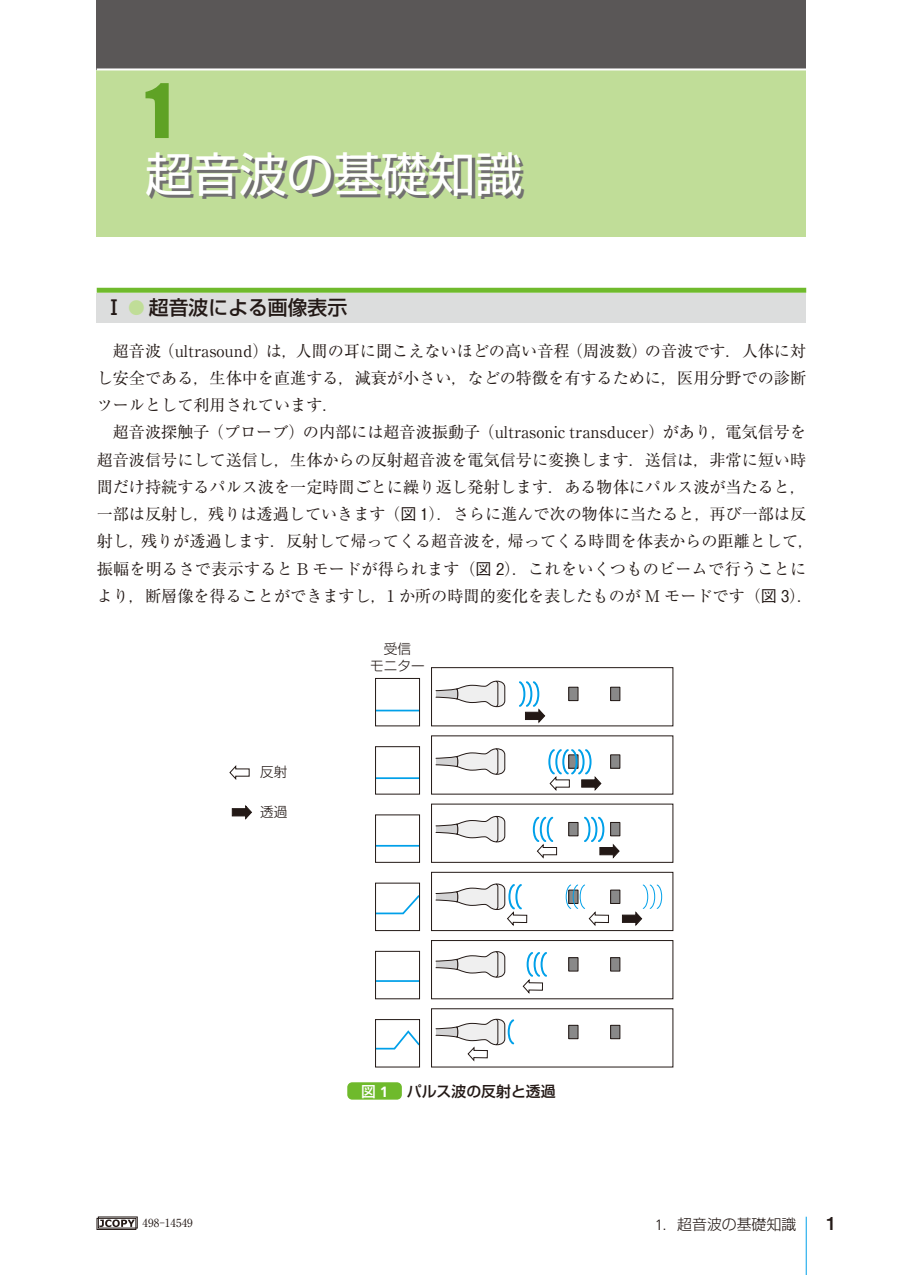
<style>
.page{position:relative;width:903px;height:1275px;background:#fff}
.page>*{position:absolute;margin:0;border:0;box-sizing:border-box;transform-origin:0 0}
.t1{font:69.48px "Impact";color:#5fa225}
.t2{font:47.07px "Shin Go Pr 5";color:#727171}
.t3{font:500 19.78px "Shin Go Pr 5";color:#231916}
.t4{font:500 18.55px "Helvetica Neue LT Std";color:#231916}
.t5{font:16.1px/27.3px "Ryumin Pr 5";color:#231916;text-align:justify}
.t6{font:300 14.88px "Shin Go Pr 5";color:#231916}
.t7{font:500 14.88px "Shin Go Pr 5";color:#231916}
.t8{font:500 14.88px "Shin Go Pr 5";color:#fff}
.t9{font:13.65px/16.1px "Shin Go Pro Light 90 msp RKSJ H";color:#231916;text-align:center}
.t10{font:11.2px "Ryumin Pr 5";color:#231916}
.s1{font-size:16.8px;color:#c0dd98}
.s2{font-family:"Gothic BBB Pr 5";font-weight:500}
.s3{font-family:"Frutiger LT Std";font-weight:700}
.s4{font-family:"Frutiger LT Std"}
</style>
<div class="page">
<div style="left:97px;top:293px;width:709px;height:29px;background:#dcdddd"></div>
<div style="left:97px;top:288px;width:709px;height:5px;background:#6fba2c"></div>
<div style="left:97px;top:1217px;width:41px;height:13px;background:#5b5452"></div>
<svg style="left:100px;top:1220px;width:34px;height:6px"></svg>
<div style="left:97px;top:1218px;width:39px;height:12px;border:1px solid #231916"></div>
<div style="left:98px;top:1217px;width:39px;height:11px;border:1px solid #231916"></div>
<hr style="left:806px;top:1217px;width:1px;height:58px;background:#00a0e9">
<div style="left:97px;top:69px;width:709px;height:168px;background:#c0dd98"></div>
<div style="left:97px;top:0;width:709px;height:69px;background:#5a5757"></div>
<hr style="left:97px;top:68px;width:709px;height:2px;background:#fff">
<div style="left:431px;top:667px;width:242px;height:59px;border:1px solid #231916"></div>
<div style="left:431px;top:804px;width:242px;height:59px;border:1px solid #231916"></div>
<div style="left:431px;top:872px;width:242px;height:59px;border:1px solid #231916"></div>
<div style="left:431px;top:940px;width:242px;height:59px;border:1px solid #231916"></div>
<hr style="left:376px;top:710px;width:43px;height:1px;background:#00a0e9">
<hr style="left:376px;top:777px;width:43px;height:2px;background:#00a0e9">
<hr style="left:376px;top:845px;width:43px;height:2px;background:#00a0e9">
<svg style="left:377px;top:893px;width:44px;height:22px"></svg>
<svg style="left:377px;top:1029px;width:44px;height:21px"></svg>
<hr style="left:376px;top:980px;width:43px;height:2px;background:#00a0e9">
<div style="left:569px;top:687px;width:9px;height:14px;background:#898989"></div>
<div style="left:568px;top:687px;width:10px;height:14px;border:1px solid #231916"></div>
<div style="left:611px;top:687px;width:9px;height:14px;background:#898989"></div>
<div style="left:610px;top:687px;width:10px;height:14px;border:1px solid #231916"></div>
<div style="left:611px;top:755px;width:9px;height:13px;background:#898989"></div>
<div style="left:610px;top:754px;width:10px;height:15px;border:1px solid #231916"></div>
<div style="left:569px;top:822px;width:9px;height:14px;background:#898989"></div>
<div style="left:568px;top:822px;width:10px;height:14px;border:1px solid #231916"></div>
<div style="left:611px;top:890px;width:9px;height:13px;background:#898989"></div>
<div style="left:610px;top:890px;width:10px;height:14px;border:1px solid #231916"></div>
<div style="left:569px;top:958px;width:9px;height:13px;background:#898989"></div>
<div style="left:568px;top:957px;width:10px;height:14px;border:1px solid #231916"></div>
<div style="left:611px;top:958px;width:9px;height:13px;background:#898989"></div>
<div style="left:610px;top:957px;width:10px;height:14px;border:1px solid #231916"></div>
<div style="left:569px;top:1025px;width:9px;height:14px;background:#898989"></div>
<div style="left:568px;top:1025px;width:10px;height:14px;border:1px solid #231916"></div>
<div style="left:611px;top:1025px;width:9px;height:14px;background:#898989"></div>
<div style="left:610px;top:1025px;width:10px;height:14px;border:1px solid #231916"></div>
<svg style="left:435px;top:680px;width:71px;height:27px"></svg>
<svg style="left:519px;top:681px;width:26px;height:42px"></svg>
<svg style="left:435px;top:748px;width:71px;height:27px"></svg>
<svg style="left:548px;top:749px;width:53px;height:42px"></svg>
<svg style="left:232px;top:805px;width:20px;height:15px"></svg>
<svg style="left:229px;top:765px;width:21px;height:15px"></svg>
<svg style="left:435px;top:816px;width:71px;height:27px"></svg>
<svg style="left:584px;top:816px;width:36px;height:43px"></svg>
<svg style="left:532px;top:816px;width:25px;height:43px"></svg>
<svg style="left:435px;top:883px;width:92px;height:43px"></svg>
<svg style="left:565px;top:884px;width:44px;height:42px"></svg>
<svg style="left:622px;top:884px;width:41px;height:42px"></svg>
<svg style="left:435px;top:951px;width:71px;height:27px"></svg>
<svg style="left:523px;top:952px;width:24px;height:42px"></svg>
<svg style="left:435px;top:1018px;width:80px;height:43px"></svg>
<div style="left:375px;top:678px;width:45px;height:48px;border:1px solid #231916"></div>
<div style="left:375px;top:746px;width:45px;height:48px;border:1px solid #231916"></div>
<div style="left:375px;top:814px;width:45px;height:49px;border:1px solid #231916"></div>
<div style="left:375px;top:883px;width:45px;height:48px;border:1px solid #231916"></div>
<div style="left:375px;top:951px;width:45px;height:48px;border:1px solid #231916"></div>
<div style="left:375px;top:1019px;width:45px;height:48px;border:1px solid #231916"></div>
<div style="left:347px;top:1082px;width:55px;height:18px;background:#6fba2c;border-radius:5px"></div>
<h1 class="t1" style="left:145px;top:73px;width:28px">1</h1>
<h2 class="t2" style="left:148px;top:155px;width:379px">超音波の基礎知識</h2>
<p class="t3" style="left:104px;top:298px;width:245px">Ⅰ <span class="s1">●</span> 超音波による画像表示</p>
<p class="t5" style="left:97px;top:337px;width:711px;text-indent:16px">超音波（ultrasound）は，人間の耳に聞こえないほどの高い音程（周波数）の音波です．人体に対し安全である，生体中を直進する，減衰が小さい，などの特徴を有するために，医用分野での診断ツールとして利用されています．</p>
<p class="t5" style="left:97px;top:419px;width:719px;text-align:center">超音波探触子（プローブ）の内部には超音波振動子（ultrasonic transducer）があり，電気信号を<br>超音波信号にして送信し，生体からの反射超音波を電気信号に変換します．送信は，非常に短い時間だけ持続するパルス波を一定時間ごとに繰り返し発射します．ある物体にパルス波が当たると，一部は反射し，残りは透過していきます（<span class="s2">図 1</span>）．さらに進んで次の物体に当たると，再び一部は反射し，残りが透過します．反射して帰ってくる超音波を，帰ってくる時間を体表からの距離として，振幅を明るさで表示すると B モードが得られます（<span class="s2">図 2</span>）．これをいくつものビームで行うことにより，断層像を得ることができますし，1 か所の時間的変化を表したものが M モードです（<span class="s2">図 3</span>）．</p>
<p class="t9" style="left:260px;top:762px;width:29px">反射</p>
<p class="t9" style="left:260px;top:803px;width:29px">透過</p>
<p class="t9" style="left:370px;top:640px;width:56px">受信<br>モニター</p>
<p class="t8" style="left:361px;top:1084px;width:28px">図 <span class="s3">1</span></p>
<p class="t7" style="left:407px;top:1084px;width:150px">パルス波の反射と透過</p>
<p class="t10" style="left:143px;top:1218px;width:52px">498-14549</p>
<p class="t6" style="left:655px;top:1217px;width:143px"><span class="s4">1</span>．超音波の基礎知識</p>
<p class="t4" style="left:826px;top:1213px;width:12px">1</p>
</div>
